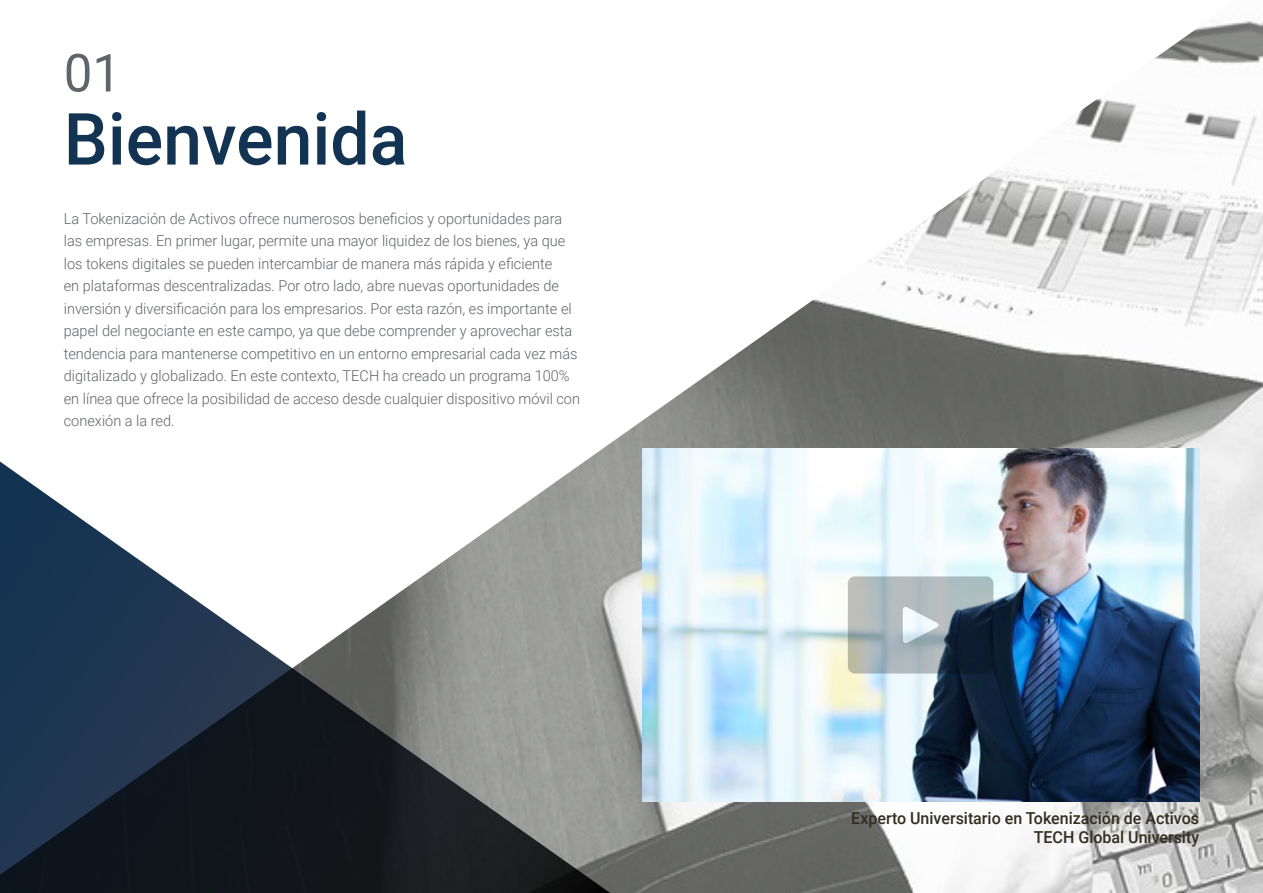
<style>
.page{position:relative;width:1263px;height:893px;background:#fff}
.page>*{position:absolute;margin:0;border:0;box-sizing:border-box;transform-origin:0 0}
.t1{font:500 72px "Roboto";color:#123352}
.t2{font:52.5px "Roboto";color:#61646a}
.t3{font:500 16.5px/19.5px "Roboto";color:#312e20;text-align:right}
.t4{font:300 15px/22.5px "Roboto";color:#61646a}
</style>
<div class="page">
<img style="left:607px;top:18px;width:656px;height:875px">
<svg style="left:0;top:446px;width:640px;height:447px"></svg>
<img style="left:642px;top:448px;width:557px;height:353px">
<svg style="left:848px;top:576px;width:145px;height:97px;background:#8e9aa1"></svg>
<h2 class="t2" style="left:64px;top:36px;width:59px">01</h2>
<h1 class="t1" style="left:64px;top:89px;width:345px">Bienvenida</h1>
<p class="t4" style="left:64px;top:207px;width:518px">La Tokenización de Activos ofrece numerosos beneficios y oportunidades para las empresas. En primer lugar, permite una mayor liquidez de los bienes, ya que los tokens digitales se pueden intercambiar de manera más rápida y eficiente<br>en plataformas descentralizadas. Por otro lado, abre nuevas oportunidades de inversión y diversificación para los empresarios. Por esta razón, es importante el papel del negociante en este campo, ya que debe comprender y aprovechar esta tendencia para mantenerse competitivo en un entorno empresarial cada vez más digitalizado y globalizado. En este contexto, TECH ha creado un programa 100% en línea que ofrece la posibilidad de acceso desde cualquier dispositivo móvil con conexión a la red.</p>
<p class="t3" style="left:851px;top:807px;width:349px">Experto Universitario en Tokenización de Activos<br>TECH Global University</p>
</div>
